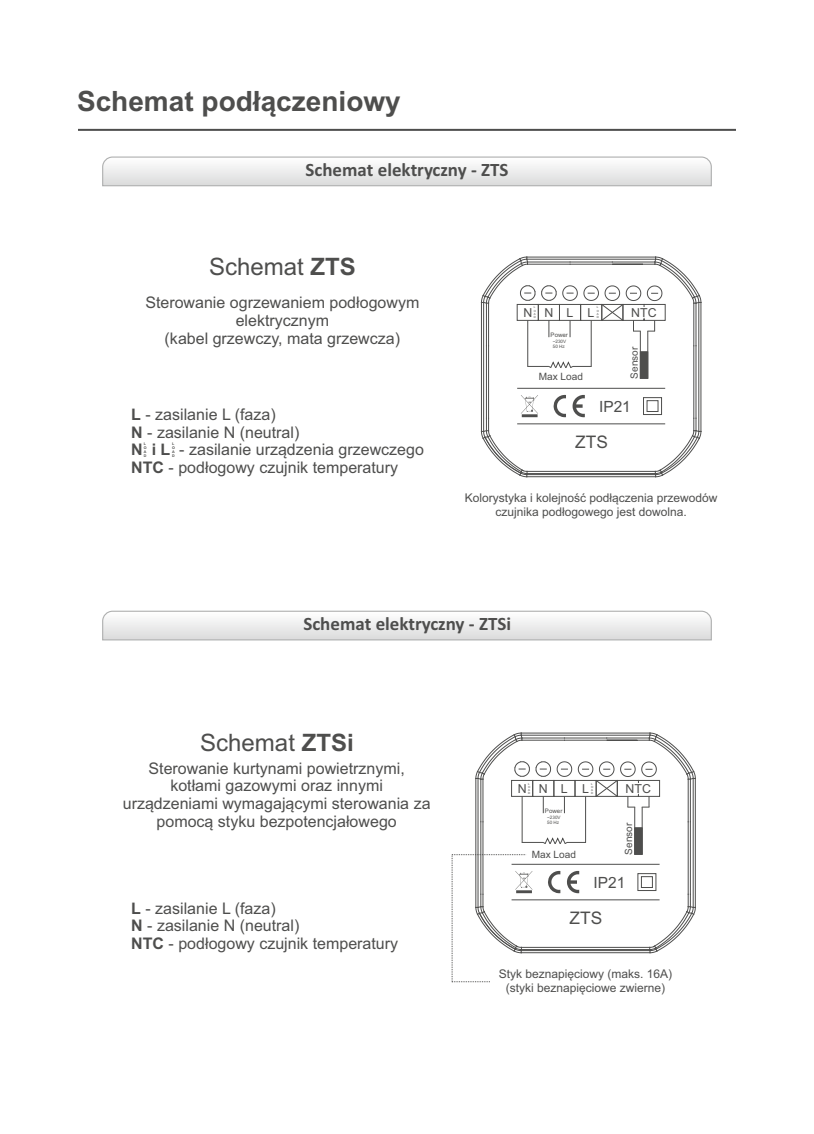
<style>
.page{position:relative;width:814px;height:1134px;background:#fff}
.page>*{position:absolute;margin:0;border:0;box-sizing:border-box;transform-origin:0 0}
.t1{font:700 28px "Arial";color:#4e4e4d}
.t2{font:24px "Arial";color:#4e4e4d}
.t3{font:700 18.8px "Calibri";color:#4e4e4d}
.t4{font:17.2px "Arial";color:#4e4e4d}
.t5{font:16px/18px "Arial";color:#4e4e4d;text-align:center}
.t6{font:15.6px "Arial";color:#4e4e4d}
.t7{font:12.4px "Arial";letter-spacing:.985em;color:#4e4e4d}
.t8{font:12px/13.6px "Arial";color:#4e4e4d;text-align:center}
.t9{font:10px "Arial";color:#4e4e4d}
.t10{font:6px "Arial";color:#4e4e4d}
.t11{font:4.8px/5.2px "Arial";color:#4e4e4d}
.s1{font-weight:700}
</style>
<div class="page">
<hr style="left:78px;top:129px;width:658px;height:2px;background:#4e4e4d">
<svg style="left:102px;top:156px;width:610px;height:31px"></svg>
<svg style="left:102px;top:610px;width:610px;height:31px"></svg>
<hr style="left:693px;top:346px;width:1px;height:72px;background:#4e4e4d">
<hr style="left:693px;top:303px;width:1px;height:43px;background:#4e4e4d">
<hr style="left:695px;top:346px;width:1px;height:72px;background:#4e4e4d">
<hr style="left:695px;top:303px;width:1px;height:43px;background:#4e4e4d">
<hr style="left:698px;top:302px;width:1px;height:129px;background:#4e4e4d">
<hr style="left:700px;top:302px;width:1px;height:129px;background:#4e4e4d">
<hr style="left:481px;top:302px;width:1px;height:129px;background:#4e4e4d">
<hr style="left:483px;top:302px;width:1px;height:129px;background:#4e4e4d">
<hr style="left:485px;top:303px;width:2px;height:43px;background:#4e4e4d">
<hr style="left:485px;top:346px;width:2px;height:72px;background:#4e4e4d">
<hr style="left:488px;top:303px;width:1px;height:43px;background:#4e4e4d">
<hr style="left:488px;top:346px;width:1px;height:72px;background:#4e4e4d">
<hr style="left:527px;top:476px;width:128px;height:1px;background:#4e4e4d">
<hr style="left:527px;top:474px;width:128px;height:1px;background:#4e4e4d">
<hr style="left:527px;top:473px;width:128px;height:1px;background:#4e4e4d">
<hr style="left:527px;top:471px;width:128px;height:1px;background:#4e4e4d">
<hr style="left:517px;top:423px;width:148px;height:1px;background:#4e4e4d">
<hr style="left:517px;top:388px;width:148px;height:1px;background:#4e4e4d">
<hr style="left:527px;top:320px;width:1px;height:46px;background:#4e4e4d">
<hr style="left:590px;top:320px;width:2px;height:46px;background:#4e4e4d">
<svg style="left:527px;top:360px;width:64px;height:8px"></svg>
<svg style="left:480px;top:256px;width:221px;height:81px"></svg>
<hr style="left:639px;top:331px;width:2px;height:48px;background:#4e4e4d">
<hr style="left:647px;top:331px;width:1px;height:48px;background:#4e4e4d">
<svg style="left:639px;top:351px;width:9px;height:28px"></svg>
<svg style="left:553px;top:395px;width:32px;height:22px"></svg>
<svg style="left:480px;top:395px;width:58px;height:83px"></svg>
<hr style="left:521px;top:414px;width:16px;height:3px;background:#4e4e4d">
<svg style="left:643px;top:397px;width:58px;height:81px"></svg>
<hr style="left:687px;top:822px;width:1px;height:72px;background:#4e4e4d">
<hr style="left:687px;top:779px;width:1px;height:43px;background:#4e4e4d">
<hr style="left:689px;top:822px;width:2px;height:72px;background:#4e4e4d">
<hr style="left:689px;top:779px;width:2px;height:43px;background:#4e4e4d">
<hr style="left:692px;top:778px;width:1px;height:129px;background:#4e4e4d">
<hr style="left:694px;top:778px;width:2px;height:129px;background:#4e4e4d">
<hr style="left:475px;top:778px;width:1px;height:129px;background:#4e4e4d">
<hr style="left:477px;top:778px;width:1px;height:129px;background:#4e4e4d">
<hr style="left:480px;top:779px;width:1px;height:43px;background:#4e4e4d">
<hr style="left:480px;top:822px;width:1px;height:72px;background:#4e4e4d">
<hr style="left:482px;top:779px;width:1px;height:43px;background:#4e4e4d">
<hr style="left:482px;top:822px;width:1px;height:72px;background:#4e4e4d">
<hr style="left:521px;top:952px;width:129px;height:1px;background:#4e4e4d">
<hr style="left:521px;top:950px;width:129px;height:1px;background:#4e4e4d">
<hr style="left:521px;top:949px;width:128px;height:1px;background:#4e4e4d">
<hr style="left:521px;top:947px;width:128px;height:1px;background:#4e4e4d">
<hr style="left:511px;top:899px;width:148px;height:1px;background:#4e4e4d">
<hr style="left:511px;top:864px;width:148px;height:1px;background:#4e4e4d">
<hr style="left:521px;top:796px;width:2px;height:46px;background:#4e4e4d">
<hr style="left:585px;top:796px;width:1px;height:46px;background:#4e4e4d">
<svg style="left:521px;top:836px;width:65px;height:8px"></svg>
<svg style="left:475px;top:732px;width:221px;height:81px"></svg>
<hr style="left:634px;top:807px;width:1px;height:48px;background:#4e4e4d">
<hr style="left:641px;top:807px;width:1px;height:48px;background:#4e4e4d">
<svg style="left:634px;top:827px;width:9px;height:28px"></svg>
<svg style="left:548px;top:871px;width:31px;height:22px"></svg>
<svg style="left:637px;top:873px;width:59px;height:80px"></svg>
<svg style="left:451px;top:854px;width:81px;height:128px"></svg>
<h1 class="t1" style="left:77px;top:90px;width:325px">Schemat podłączeniowy</h1>
<p class="t3" style="left:305px;top:162px;width:204px">Schemat elektryczny - ZTS</p>
<h2 class="t2" style="left:209px;top:257px;width:148px">Schemat <span class="s1">ZTS</span></h2>
<p class="t5" style="left:145px;top:295px;width:275px">Sterowanie ogrzewaniem podłogowym elektrycznym<br>(kabel grzewczy, mata grzewcza)</p>
<p class="t5" style="left:131px;top:407px;width:294px;text-align:left"><span class="s1">L</span> - zasilanie L (faza)<br><span class="s1">N</span> - zasilanie N (neutral)<br><span class="s1">N i L</span> - zasilanie urządzenia grzewczego<br><span class="s1">NTC</span> - podłogowy czujnik temperatury</p>
<p class="t7" style="left:523px;top:308px;width:73px">NNLL</p>
<p class="t7" style="left:631px;top:307px;width:27px">NTC</p>
<p class="t10" style="left:550px;top:333px;width:19px">Power</p>
<p class="t11" style="left:553px;top:339px;width:15px">~230V<br>50 Hz</p>
<p class="t9" style="left:538px;top:373px;width:46px">Max Load</p>
<p class="t9" style="left:630px;top:379px;width:33px;rotate:-90deg">Sensor</p>
<p class="t6" style="left:599px;top:401px;width:33px">IP21</p>
<p class="t4" style="left:575px;top:435px;width:34px">ZTS</p>
<p class="t8" style="left:464px;top:492px;width:254px">Kolorystyka i kolejność podłączenia przewodów czujnika podłogowego jest dowolna.</p>
<p class="t3" style="left:303px;top:616px;width:209px">Schemat elektryczny - ZTSi</p>
<h2 class="t2" style="left:200px;top:733px;width:155px">Schemat <span class="s1">ZTSi</span></h2>
<p class="t5" style="left:123px;top:760px;width:309px">Sterowanie kurtynami powietrznymi, kotłami gazowymi oraz innymi urządzeniami wymagającymi sterowania za pomocą styku bezpotencjałowego</p>
<p class="t5" style="left:131px;top:900px;width:268px;text-align:left"><span class="s1">L</span> - zasilanie L (faza)<br><span class="s1">N</span> - zasilanie N (neutral)<br><span class="s1">NTC</span> - podłogowy czujnik temperatury</p>
<p class="t7" style="left:518px;top:784px;width:73px">NNLL</p>
<p class="t7" style="left:625px;top:784px;width:27px">NTC</p>
<p class="t10" style="left:545px;top:809px;width:19px">Power</p>
<p class="t11" style="left:547px;top:815px;width:15px">~230V<br>50 Hz</p>
<p class="t9" style="left:625px;top:855px;width:33px;rotate:-90deg">Sensor</p>
<p class="t6" style="left:593px;top:877px;width:33px">IP21</p>
<p class="t4" style="left:569px;top:911px;width:34px">ZTS</p>
<p class="t9" style="left:532px;top:850px;width:46px">Max Load</p>
<p class="t8" style="left:499px;top:968px;width:175px">Styk beznapięciowy (maks. 16A) (styki beznapięciowe zwierne)</p>
</div>
